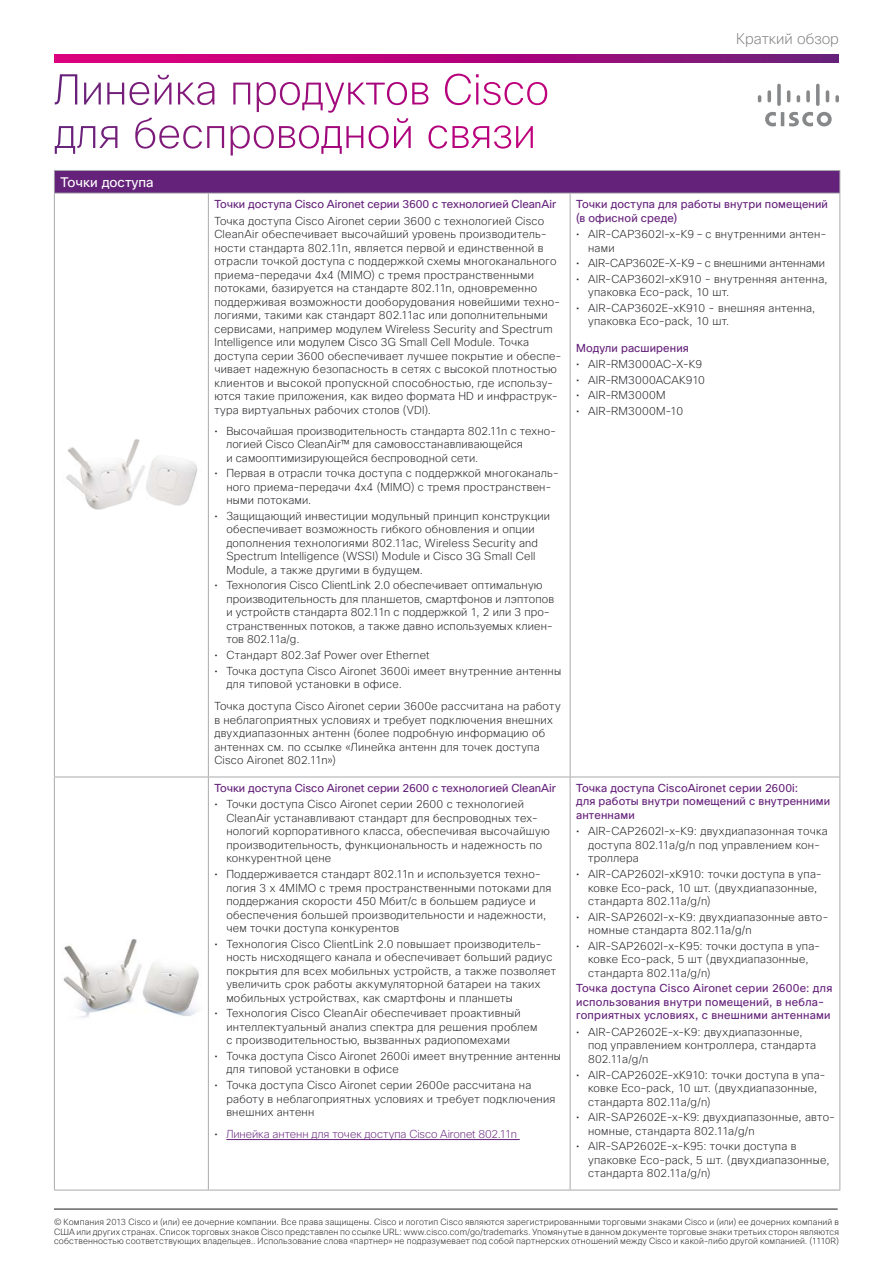
<style>
.page{position:relative;width:893px;height:1263px;background:#fff}
.page>*{position:absolute;margin:0;border:0;box-sizing:border-box;transform-origin:0 0}
.t1{font:200 15px "Cisco Sans";color:#7b7c7e}
.t2{font:13.5px "Cisco Sans";color:#fff}
.t3{font:200 11.25px/13.5px "Cisco Sans";letter-spacing:.02em;color:#1a171c}
.t4{font:11.25px/13.5px "Cisco Sans";letter-spacing:.01em;color:#65227a}
.t5{font:200 11.25px "Cisco Sans";letter-spacing:-.005em;color:#65227a}
.t6{font:200 11.25px "Cisco Sans";letter-spacing:-.005em;color:#1a171c}
.t7{font:200 8.7px/9.4px "Cisco Sans";letter-spacing:.015em;color:#1a171c;text-align:justify}
.s1{color:#1a171c}
</style>
<div class="page">
<svg style="left:55px;top:74px;width:446px;height:82px"></svg>
<svg style="left:54px;top:54px;width:785px;height:8px"></svg>
<hr style="left:54px;top:1209px;width:784px;height:1px;background:#1a171c">
<svg style="left:758px;top:84px;width:81px;height:42px"></svg>
<div style="left:54px;top:170px;width:786px;height:23px;background:#65227a"></div>
<hr style="left:54px;top:193px;width:1px;height:584px;background:#a9aaac">
<hr style="left:208px;top:193px;width:1px;height:584px;background:#a9aaac">
<hr style="left:570px;top:193px;width:1px;height:584px;background:#a9aaac">
<hr style="left:839px;top:193px;width:1px;height:584px;background:#a9aaac">
<svg style="left:54px;top:171px;width:1px;height:22px"></svg>
<svg style="left:839px;top:171px;width:1px;height:22px"></svg>
<hr style="left:54px;top:170px;width:786px;height:1px;background:#a9aaac">
<hr style="left:54px;top:777px;width:1px;height:413px;background:#a9aaac">
<hr style="left:54px;top:193px;width:154px;height:1px;background:#a9aaac">
<hr style="left:54px;top:777px;width:154px;height:1px;background:#a9aaac">
<hr style="left:208px;top:777px;width:1px;height:413px;background:#a9aaac">
<hr style="left:208px;top:193px;width:362px;height:1px;background:#a9aaac">
<hr style="left:208px;top:777px;width:362px;height:1px;background:#a9aaac">
<hr style="left:570px;top:777px;width:1px;height:413px;background:#a9aaac">
<hr style="left:839px;top:777px;width:1px;height:413px;background:#a9aaac">
<hr style="left:570px;top:193px;width:270px;height:1px;background:#a9aaac">
<hr style="left:570px;top:777px;width:270px;height:1px;background:#a9aaac">
<hr style="left:54px;top:1190px;width:786px;height:1px;background:#a9aaac">
<img style="left:66px;top:439px;width:131px;height:71px">
<img style="left:63px;top:939px;width:136px;height:79px">
<hr style="left:226px;top:1139px;width:294px;height:1px;background:#65227a">
<p class="t2" style="left:60px;top:177px;width:95px">Точки доступа</p>
<h1 class="t1" style="left:736px;top:33px;width:104px">Краткий обзор</h1>
<p class="t4" style="left:214px;top:198px;width:343px">Точки доступа Cisco Aironet серии 3600 с технологией CleanAir</p>
<p class="t3" style="left:214px;top:215px;width:349px">Точка доступа Cisco Aironet серии 3600 с технологией Cisco CleanAir обеспечивает высочайший уровень производитель&shy;ности стандарта 802.11n, является первой и единственной в отрасли точкой доступа с поддержкой схемы многоканального приема-передачи 4х4 (MIMO) с тремя пространственными потоками, базируется на стандарте 802.11n, одновременно поддерживая возможности дооборудования новейшими техно&shy;логиями, такими как стандарт 802.11ac или дополнительными сервисами, например модулем Wireless Security and Spectrum Intelligence или модулем Cisco 3G Small Cell Module. Точка доступа серии 3600 обеспечивает лучшее покрытие и обеспе&shy;чивает надежную безопасность в сетях с высокой плотностью клиентов и высокой пропускной способностью, где использу&shy;ются такие приложения, как видео формата HD и инфраструк&shy;тура виртуальных рабочих столов (VDI).</p>
<p class="t3" style="left:226px;top:425px;width:331px;text-indent:-12px">• Высочайшая производительность стандарта 802.11n c техно&shy;логией Cisco CleanAir™ для самовосстанавливающейся<br>и самооптимизирующейся беспроводной сети.</p>
<p class="t3" style="left:226px;top:467px;width:334px;text-indent:-12px">• Первая в отрасли точка доступа с поддержкой многоканаль&shy;ного приема-передачи 4х4 (MIMO) с тремя пространствен&shy;ными потоками.</p>
<p class="t3" style="left:226px;top:510px;width:325px;text-indent:-12px">• Защищающий инвестиции модульный принцип конструкции обеспечивает возможность гибкого обновления и опции дополнения технологиями 802.11ac, Wireless Security and Spectrum Intelligence (WSSI) Module и Cisco 3G Small Cell Module, а также другими в будущем.</p>
<p class="t3" style="left:226px;top:579px;width:329px;text-indent:-12px">• Технология Cisco ClientLink 2.0 обеспечивает оптимальную производительность для планшетов, смартфонов и лэптопов и устройств стандарта 802.11n с поддержкой 1, 2 или 3 про&shy;странственных потоков, а также давно используемых клиен&shy;тов 802.11a/g.</p>
<p class="t3" style="left:214px;top:649px;width:217px">• Стандарт 802.3af Power over Ethernet</p>
<p class="t3" style="left:226px;top:665px;width:336px;text-indent:-12px">• Точка доступа Cisco Aironet 3600i имеет внутренние антенны для типовой установки в офисе.</p>
<p class="t3" style="left:214px;top:700px;width:348px">Точка доступа Cisco Aironet серии 3600e рассчитана на работу в неблагоприятных условиях и требует подключения внешних двухдиапазонных антенн (более подробную информацию об антеннах см. по ссылке «Линейка антенн для точек доступа Cisco Aironet 802.11n»)</p>
<p class="t4" style="left:214px;top:782px;width:343px">Точки доступа Cisco Aironet серии 2600 с технологией CleanAir</p>
<p class="t3" style="left:226px;top:798px;width:325px;text-indent:-12px">• Точки доступа Cisco Aironet серии 2600 с технологией CleanAir устанавливают стандарт для беспроводных тех&shy;нологий корпоративного класса, обеспечивая высочайшую производительность, функциональность и надежность по конкурентной цене</p>
<p class="t3" style="left:226px;top:868px;width:327px;text-indent:-12px">• Поддерживается стандарт 802.11n и используется техно&shy;логия 3 x 4MIMO с тремя пространственными потоками для поддержания скорости 450 Мбит/с в большем радиусе и обеспечения большей производительности и надежности, чем точки доступа конкурентов</p>
<p class="t3" style="left:226px;top:938px;width:331px;text-indent:-12px">• Технология Cisco ClientLink 2.0 повышает производитель&shy;ность нисходящего канала и обеспечивает больший радиус покрытия для всех мобильных устройств, а также позволяет увеличить срок работы аккумуляторной батареи на таких мобильных устройствах, как смартфоны и планшеты</p>
<p class="t3" style="left:226px;top:1007px;width:313px;text-indent:-12px">• Технология Cisco CleanAir обеспечивает проактивный интеллектуальный анализ спектра для решения проблем с производительностью, вызванных радиопомехами</p>
<p class="t3" style="left:226px;top:1050px;width:336px;text-indent:-12px">• Точка доступа Cisco Aironet 2600i имеет внутренние антенны для типовой установки в офисе</p>
<p class="t3" style="left:226px;top:1079px;width:331px;text-indent:-12px">• Точка доступа Cisco Aironet серии 2600e рассчитана на работу в неблагоприятных условиях и требует подключения внешних антенн</p>
<p class="t5" style="left:214px;top:1130px;width:304px"><span class="s1">•</span> Линейка антенн для точек доступа Cisco Aironet 802.11n</p>
<p class="t4" style="left:576px;top:198px;width:253px">Точки доступа для работы внутри помещений (в офисной среде)</p>
<p class="t3" style="left:588px;top:228px;width:240px;text-indent:-12px">• AIR-CAP3602I-x-K9 – с внутренними антен&shy;нами</p>
<p class="t6" style="left:576px;top:259px;width:250px">• AIR-CAP3602E-X-K9 – с внешними антеннами</p>
<p class="t3" style="left:588px;top:273px;width:241px;text-indent:-12px">• AIR-CAP3602I-xK910 - внутренняя антенна, упаковка Eco-pack, 10 шт.</p>
<p class="t3" style="left:588px;top:302px;width:229px;text-indent:-12px">• AIR-CAP3602E-xK910 - внешняя антенна, упаковка Eco-pack, 10 шт.</p>
<p class="t4" style="left:576px;top:342px;width:114px">Модули расширения</p>
<p class="t3" style="left:576px;top:358px;width:128px">• AIR-RM3000AC-X-K9</p>
<p class="t3" style="left:576px;top:374px;width:130px">• AIR-RM3000ACAK910</p>
<p class="t3" style="left:576px;top:389px;width:91px">• AIR-RM3000M</p>
<p class="t3" style="left:576px;top:405px;width:108px">• AIR-RM3000M-10</p>
<p class="t4" style="left:576px;top:782px;width:256px">Точка доступа CiscoAironet серии 2600i:<br>для работы внутри помещений с внутренними антеннами</p>
<p class="t3" style="left:588px;top:825px;width:241px;text-indent:-12px">• AIR-CAP2602I-x-K9: двухдиапазонная точка доступа 802.11a/g/n под управлением кон&shy;троллера</p>
<p class="t3" style="left:588px;top:868px;width:235px;text-indent:-12px">• AIR-CAP2602I-xK910: точки доступа в упа&shy;ковке Eco-pack, 10 шт. (двухдиапазонные, стандарта 802.11a/g/n)</p>
<p class="t3" style="left:588px;top:911px;width:242px;text-indent:-12px">• AIR-SAP2602I-x-K9: двухдиапазонные авто&shy;номные стандарта 802.11a/g/n</p>
<p class="t3" style="left:588px;top:940px;width:234px;text-indent:-12px">• AIR-SAP2602I-x-K95: точки доступа в упа&shy;ковке Eco-pack, 5 шт (двухдиапазонные, стандарта 802.11a/g/n)</p>
<p class="t4" style="left:576px;top:982px;width:258px">Точка доступа Cisco Aironet серии 2600e: для использования внутри помещений, в небла&shy;гоприятных условиях, с внешними антеннами</p>
<p class="t3" style="left:588px;top:1026px;width:230px;text-indent:-12px">• AIR-CAP2602E-x-K9: двухдиапазонные, под управлением контроллера, стандарта<br>802.11a/g/n</p>
<p class="t3" style="left:588px;top:1068px;width:239px;text-indent:-12px">• AIR-CAP2602E-xK910: точки доступа в упа&shy;ковке Eco-pack, 10 шт. (двухдиапазонные, стандарта 802.11a/g/n)</p>
<p class="t3" style="left:588px;top:1111px;width:249px;text-indent:-12px">• AIR-SAP2602E-x-K9: двухдиапазонные, авто&shy;номные, стандарта 802.11a/g/n</p>
<p class="t3" style="left:588px;top:1140px;width:243px;text-indent:-12px">• AIR-SAP2602E-x-K95: точки доступа в упаковке Eco-pack, 5 шт. (двухдиапазонные, стандарта 802.11a/g/n)</p>
<p class="t7" style="left:54px;top:1218px;width:786px">© Компания 2013 Cisco и (или) ее дочерние компании. Все права защищены. Cisco и логотип Cisco являются зарегистрированными торговыми знаками Cisco и (или) ее дочерних компаний в США или других странах. Список торговых знаков Cisco представлен по ссылке URL: www.cisco.com/go/trademarks. Упомянутые в данном документе торговые знаки третьих сторон являются собственностью соответствующих владельцев.. Использование слова «партнер» не подразумевает под собой партнерских отношений между Cisco и какой-либо другой компанией. (1110R)</p>
</div>
